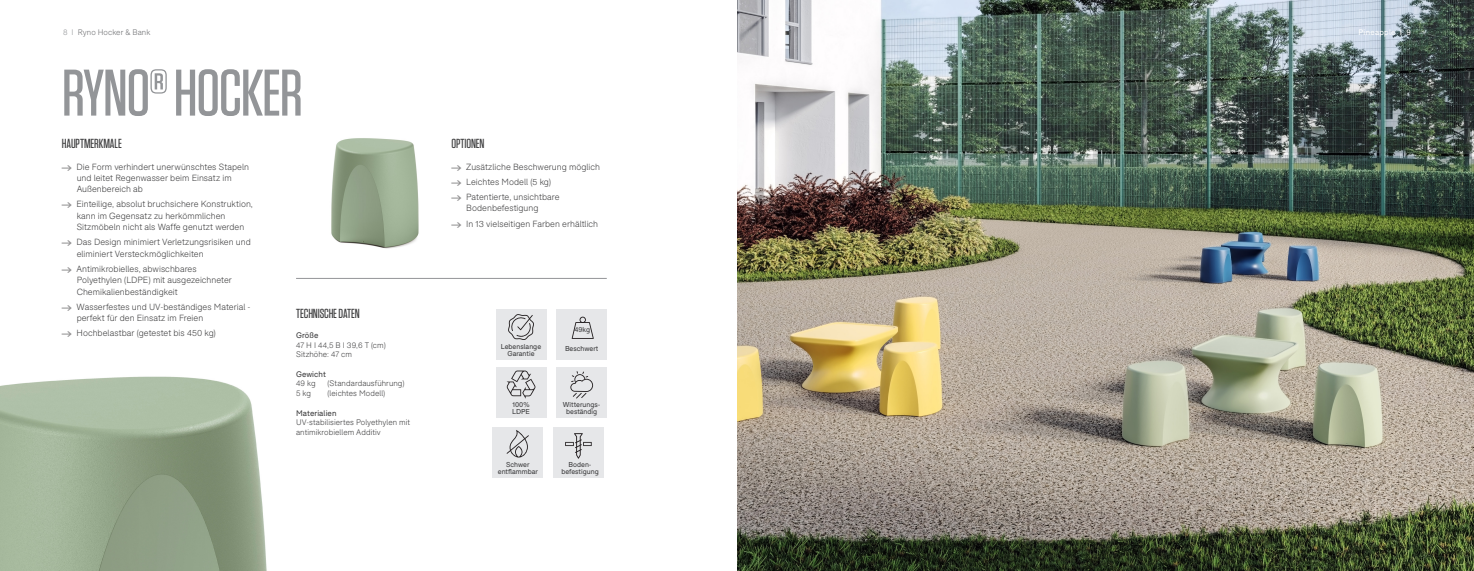
<style>
.page{position:relative;width:1474px;height:571px;background:#fff}
.page>*{position:absolute;margin:0;border:0;box-sizing:border-box;transform-origin:0 0}
.t1{font:500 65.62px "Tungsten";letter-spacing:-.02em;color:#939598}
.KEY_HEADER{font:500 13.12px "Tungsten";letter-spacing:-.01em;color:#3e3e3f}
.KEY_BULLET{font:300 8.75px/11.4px "F37 Bolton";letter-spacing:.005em;color:#3e3e3f}
.KEY_HEADER-2{font:300 7.88px/9.6px "F37 Bolton";letter-spacing:.01em;color:#3e3e3f}
.t2{font:300 7.88px "F37 Bolton";letter-spacing:.01em;color:#6c6d70}
.KEY_HEADER-3{font:7.88px/9.6px "F37 Bolton";letter-spacing:.01em;color:#3e3e3f}
._1_Headline_20_22{font:7.88px "F37 Bolton";letter-spacing:.03em;color:#fff}
.t3{font:7px/7px "F37 Bolton";color:#3e3e3f;text-align:center}
.s1{color:#939598}
.s2{font-family:"Pinearrow";font-weight:400;color:#8e8d8e}
.s3{font-weight:400}
.s4{font-weight:300}
</style>
<div class="page">
<img style="left:0;top:376px;width:267px;height:194px">
<img style="left:331px;top:138px;width:88px;height:111px">
<img style="left:737px;top:0;width:736px;height:570px">
<div style="left:553px;top:427px;width:50px;height:50px;background:#e6e7e9"></div>
<svg style="left:565px;top:433px;width:26px;height:25px"></svg>
<div style="left:556px;top:367px;width:51px;height:50px;background:#e6e7e9"></div>
<svg style="left:570px;top:371px;width:23px;height:27px"></svg>
<div style="left:496px;top:367px;width:50px;height:50px;background:#e6e7e9"></div>
<svg style="left:506px;top:370px;width:29px;height:28px"></svg>
<div style="left:556px;top:309px;width:51px;height:50px;background:#e6e7e9"></div>
<svg style="left:571px;top:316px;width:22px;height:23px"></svg>
<div style="left:492px;top:427px;width:51px;height:50px;background:#e6e7e9"></div>
<svg style="left:506px;top:430px;width:23px;height:27px"></svg>
<div style="left:496px;top:309px;width:50px;height:50px;background:#e6e7e9"></div>
<svg style="left:508px;top:314px;width:26px;height:26px"></svg>
<hr style="left:296px;top:278px;width:311px;height:1px;background:#939598">
<p class="t2" style="left:63px;top:28px;width:89px"><span class="s1">8 I</span> Ryno Hocker &amp; Bank</p>
<p class="_1_Headline_20_22" style="left:1358px;top:28px;width:54px">Pineapple I 9</p>
<p class="t1" style="left:62px;top:59px;width:243px">RYNO® HOCKER</p>
<p class="KEY_HEADER" style="left:62px;top:137px;width:62px">HAUPTMERKMALE</p>
<p class="KEY_BULLET" style="left:77px;top:161px;width:174px;text-indent:-15px"><span class="s2">A</span> Die Form verhindert unerwünschtes Stapeln und leitet Regenwasser beim Einsatz im<br>Außenbereich ab</p>
<p class="KEY_BULLET" style="left:77px;top:199px;width:178px;text-indent:-15px"><span class="s2">A</span> Einteilige, absolut bruchsichere Konstruktion, kann im Gegensatz zu herkömmlichen<br>Sitzmöbeln nicht als Waffe genutzt werden</p>
<p class="KEY_BULLET" style="left:77px;top:236px;width:175px;text-indent:-15px"><span class="s2">A</span> Das Design minimiert Verletzungsrisiken und eliminiert Versteckmöglichkeiten</p>
<p class="KEY_BULLET" style="left:77px;top:263px;width:157px;text-indent:-15px"><span class="s2">A</span> Antimikrobielles, abwischbares<br>Polyethylen (LDPE) mit ausgezeichneter<br>Chemikalienbeständigkeit</p>
<p class="KEY_BULLET" style="left:77px;top:301px;width:175px;text-indent:-15px"><span class="s2">A</span> Wasserfestes und UV-beständiges Material - perfekt für den Einsatz im Freien</p>
<p class="KEY_BULLET" style="left:62px;top:327px;width:156px"><span class="s2">A</span> Hochbelastbar (getestet bis 450 kg)</p>
<p class="KEY_HEADER" style="left:296px;top:307px;width:65px">TECHNISCHE DATEN</p>
<p class="KEY_HEADER-2" style="left:296px;top:330px;width:91px"><span class="s3">Größe<br></span>47 H I 44,5 B I 39,6 T (cm)<br>Sitzhöhe: 47 cm</p>
<p class="KEY_HEADER-3" style="left:296px;top:369px;width:31px">Gewicht<br><span class="s4">49 kg</span></p>
<p class="KEY_HEADER-2" style="left:327px;top:378px;width:78px">(Standardausführung)</p>
<p class="KEY_HEADER-2" style="left:296px;top:388px;width:16px">5 kg</p>
<p class="KEY_HEADER-2" style="left:327px;top:388px;width:59px">(leichtes Modell)</p>
<p class="KEY_HEADER-2" style="left:296px;top:408px;width:116px"><span class="s3">Materialien<br></span>UV-stabilisiertes Polyethylen mit antimikrobiellem Additiv</p>
<p class="KEY_HEADER" style="left:451px;top:137px;width:35px">OPTIONEN</p>
<p class="KEY_BULLET" style="left:451px;top:161px;width:150px"><span class="s2">A</span> Zusätzliche Beschwerung möglich</p>
<p class="KEY_BULLET" style="left:451px;top:176px;width:101px"><span class="s2">A</span> Leichtes Modell (5 kg)</p>
<p class="KEY_BULLET" style="left:466px;top:191px;width:95px;text-indent:-15px"><span class="s2">A</span> Patentierte, unsichtbare<br>Bodenbefestigung</p>
<p class="KEY_BULLET" style="left:451px;top:218px;width:148px"><span class="s2">A</span> In 13 vielseitigen Farben erhältlich</p>
<p class="t3" style="left:574px;top:326px;width:17px">49kg</p>
<p class="t3" style="left:501px;top:343px;width:42px">Lebenslange<br>Garantie</p>
<p class="t3" style="left:565px;top:345px;width:35px">Beschwert</p>
<p class="t3" style="left:512px;top:401px;width:19px;text-align:left">100%<br>LDPE</p>
<p class="t3" style="left:563px;top:401px;width:39px">Witterungs&shy;beständig</p>
<p class="t3" style="left:506px;top:461px;width:25px">Schwer</p>
<p class="t3" style="left:498px;top:468px;width:42px">entflammbar</p>
<p class="t3" style="left:568px;top:461px;width:25px">Boden-</p>
<p class="t3" style="left:561px;top:468px;width:39px">befestigung</p>
</div>
